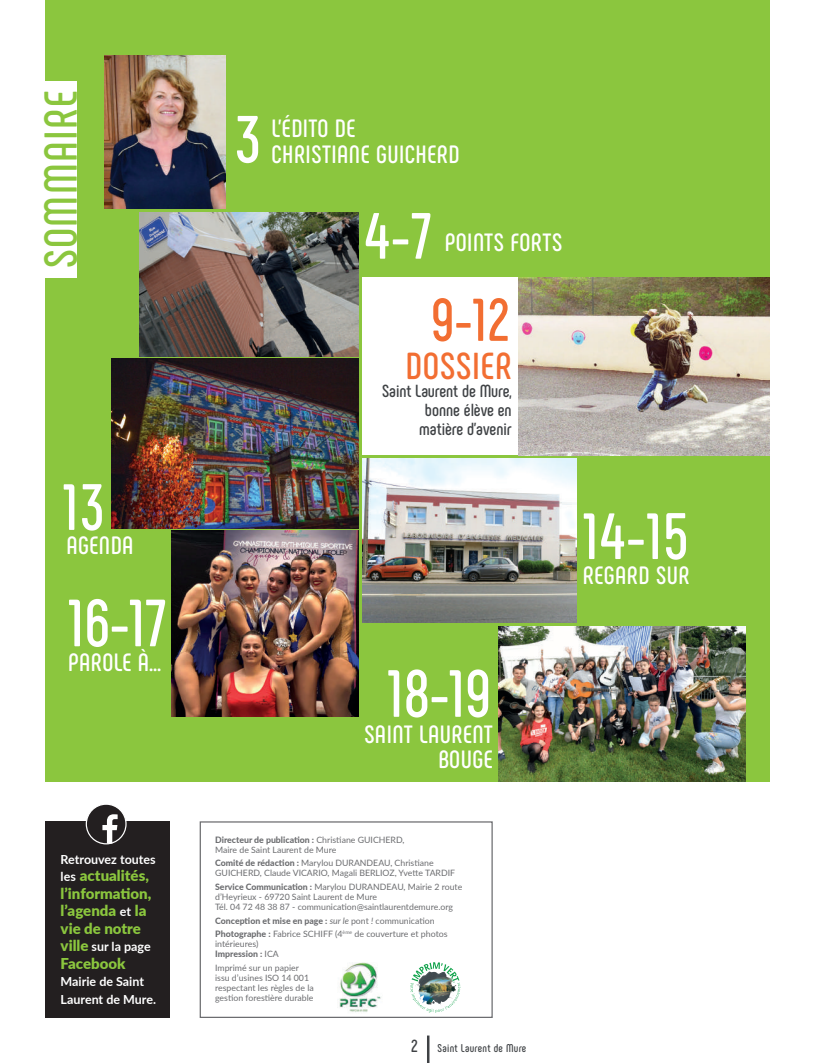
<style>
.page{position:relative;width:815px;height:1063px;background:#fff}
.page>*{position:absolute;margin:0;border:0;box-sizing:border-box;transform-origin:0 0}
.t1{font:700 66.62px "Phenomena";letter-spacing:.01em;color:#fff;scale:.95 1}
.t2{font:700 66.25px "Phenomena";color:#fff}
.t3{font:700 65.25px "Phenomena";color:#fff;scale:.95 1}
.t4{font:700 60.25px "Phenomena";color:#f26e32;scale:.95 1}
.t5{font:700 46px "Phenomena";letter-spacing:.03em;color:#8bc63e}
.t6{font:700 37.5px "Phenomena";letter-spacing:.02em;color:#f26e32}
.t7{font:700 25px/26.2px "Phenomena";letter-spacing:.02em;color:#fff}
.t8{font:700 17.5px/18.8px "Phenomena";letter-spacing:-.005em;color:#3e4144;text-align:right}
.t9{font:900 15px/17.5px "Lato";color:#8bc63e}
.t10{font:700 12.5px/17.5px "Lato";color:#fff}
.t11{font:700 11.25px "Phenomena";letter-spacing:.025em;color:#3e4144}
.t12{font:8.75px/10px "Lato";color:#6c6d70}
.s1{font-weight:700;font-size:12.5px;color:#fff}
.s2{font-weight:900;font-size:15px;color:#8bc63e}
.s3{font-weight:800}
.s4{font-style:italic}
</style>
<div class="page">
<div style="left:46px;top:0;width:724px;height:781px;background:#8bc63e"></div>
<img style="left:140px;top:213px;width:218px;height:143px">
<img style="left:362px;top:459px;width:215px;height:164px">
<div style="left:362px;top:278px;width:317px;height:177px;background:#fff"></div>
<img style="left:519px;top:278px;width:251px;height:177px">
<div style="left:33px;top:81px;width:44px;height:197px;background:#fff"></div>
<div style="left:46px;top:821px;width:124px;height:197px;background:#231f20"></div>
<div style="left:200px;top:821px;width:293px;height:197px;border:1px solid #6c6d70"></div>
<div style="left:86px;top:804px;width:40px;height:40px;background:#231f20;border-radius:50%"></div>
<div style="left:86px;top:804px;width:41px;height:40px;border:1px solid #fff;border-radius:50%"></div>
<svg style="left:102px;top:814px;width:16px;height:30px"></svg>
<img style="left:104px;top:56px;width:121px;height:153px">
<img style="left:407px;top:962px;width:61px;height:56px">
<img style="left:339px;top:963px;width:42px;height:50px">
<hr style="left:427px;top:1036px;width:2px;height:27px;background:#3e4144">
<img style="left:171px;top:530px;width:187px;height:187px">
<img style="left:499px;top:626px;width:247px;height:155px">
<img style="left:111px;top:359px;width:247px;height:169px">
<h3 class="t5" style="left:33px;top:268px;width:179px;rotate:-90deg">SOMMAIRE</h3>
<h3 class="t3" style="left:63px;top:468px;width:45px">13</h3>
<h3 class="t7" style="left:66px;top:532px;width:69px">AGENDA</h3>
<h1 class="t1" style="left:68px;top:583px;width:105px">16-17</h1>
<h3 class="t7" style="left:68px;top:649px;width:94px">PAROLE À...</h3>
<h3 class="t10" style="left:61px;top:850px;width:97px">Retrouvez toutes</h3>
<h3 class="t9" style="left:61px;top:867px;width:92px"><span class="s1">les</span> actualités, l’information, l’agenda <span class="s1">et</span> la vie de notre</h3>
<h3 class="t10" style="left:61px;top:938px;width:92px"><span class="s2">ville</span> sur la page</h3>
<h3 class="t9" style="left:61px;top:954px;width:66px">Facebook</h3>
<h3 class="t10" style="left:61px;top:973px;width:97px">Mairie de Saint<br>Laurent de Mure.</h3>
<h2 class="t2" style="left:235px;top:99px;width:28px">3</h2>
<h3 class="t7" style="left:272px;top:115px;width:190px">L’ÉDITO DE<br>CHRISTIANE GUICHERD</h3>
<h3 class="t3" style="left:365px;top:196px;width:72px">4-7</h3>
<h3 class="t7" style="left:445px;top:229px;width:119px">POINTS FORTS</h3>
<h3 class="t4" style="left:431px;top:283px;width:84px">9-12</h3>
<h3 class="t6" style="left:406px;top:343px;width:108px">DOSSIER</h3>
<h3 class="t8" style="left:382px;top:382px;width:131px">Saint Laurent de Mure, bonne élève en matière d'avenir</h3>
<h3 class="t3" style="left:583px;top:497px;width:112px">14-15</h3>
<h3 class="t7" style="left:583px;top:562px;width:108px">REGARD SUR</h3>
<h1 class="t1" style="left:387px;top:653px;width:110px">18-19</h1>
<h3 class="t7" style="left:364px;top:721px;width:130px;line-height:25px;text-align:right">SAINT LAURENT<br>BOUGE</h3>
<p class="t12" style="left:215px;top:834px;width:191px"><span class="s3">Directeur de publication :</span> Christiane GUICHERD,<br>Maire de Saint Laurent de Mure</p>
<p class="t12" style="left:215px;top:858px;width:241px"><span class="s3">Comité de rédaction :</span> Marylou DURANDEAU, Christiane<br>GUICHERD, Claude VICARIO, Magali BERLIOZ, Yvette TARDIF</p>
<p class="t12" style="left:215px;top:881px;width:249px"><span class="s3">Service Communication :</span> Marylou DURANDEAU, Mairie 2 route d’Heyrieux - 69720 Saint Laurent de Mure<br>Tél. 04 72 48 38 87 - communication@saintlaurentdemure.org</p>
<p class="t12" style="left:215px;top:913px;width:234px;line-height:13.5px"><span class="s3">Conception et mise en page :</span> <span class="s4">sur le</span> pont <span class="s4">!</span> communication<br><span class="s3">Photographe :</span> Fabrice SCHIFF (4<sup>ème</sup> de couverture et photos</p>
<p class="t12" style="left:215px;top:939px;width:65px">intérieures)<br><span class="s3">Impression :</span> ICA</p>
<p class="t12" style="left:215px;top:962px;width:100px">Imprimé sur un papier issu d’usines ISO 14 001 respectant les règles de la gestion forestière durable</p>
<h3 class="t8" style="left:411px;top:1036px;width:8px">2</h3>
<p class="t11" style="left:438px;top:1041px;width:90px">Saint Laurent de Mure</p>
</div>
